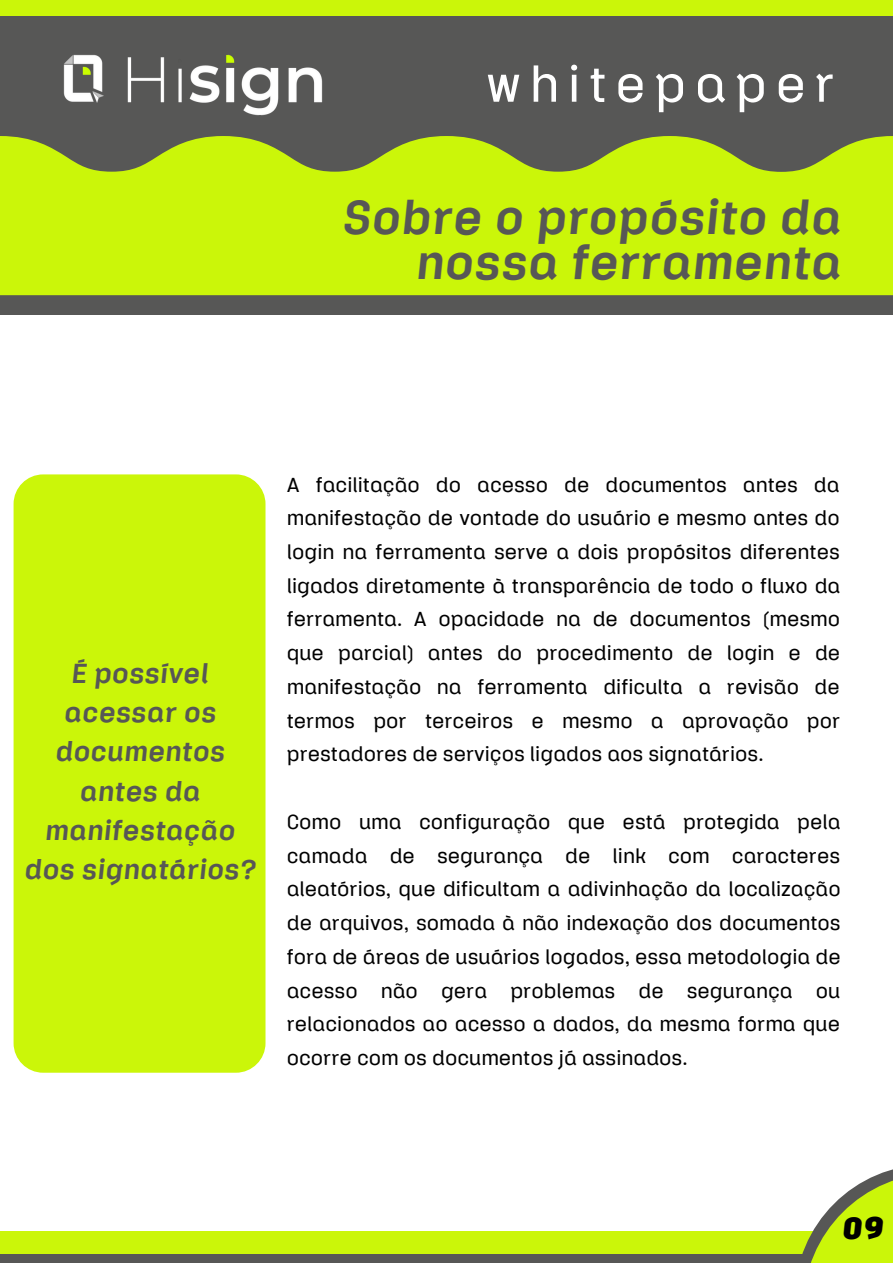
<style>
.page{position:relative;width:893px;height:1264px;background:#fff}
.page>*{position:absolute;margin:0;border:0;box-sizing:border-box;transform-origin:0 0}
.t1{font:500 52.35px "Klamp 105";letter-spacing:.165em;color:#fff}
.t2{font:italic 700 49.8px/45px "Klamp 105";color:#575756;text-align:right}
.t3{font:italic 900 32.25px "Klamp 105";color:#000}
.t4{font:italic 700 28.8px/39.3px "Klamp 105";color:#575756;text-align:center}
.t5{font:500 21.3px/33.8px "Klamp 105";color:#000;text-align:justify}
</style>
<div class="page">
<div style="left:0;top:0;width:892px;height:1262px;background:#575756"></div>
<div style="left:0;top:316px;width:892px;height:915px;background:#fff"></div>
<img style="left:63px;top:54px;width:260px;height:62px">
<div style="left:0;top:1231px;width:892px;height:23px;background:#cbf609"></div>
<div style="left:0;top:0;width:892px;height:15px;background:#cbf609"></div>
<div style="left:14px;top:474px;width:251px;height:598px;background:#cbf609;border-radius:30px"></div>
<svg style="left:0;top:136px;width:892px;height:159px;fill:#cbf609"></svg>
<svg style="left:802px;top:1169px;width:90px;height:93px"></svg>
<h1 class="t1" style="left:486px;top:62px;width:350px">whitepaper</h1>
<h2 class="t2" style="left:341px;top:198px;width:500px">Sobre o propósito da nossa ferramenta</h2>
<h3 class="t4" style="left:24px;top:655px;width:233px">É possível acessar os documentos antes da manifestação dos signatários?</h3>
<p class="t5" style="left:287px;top:469px;width:555px">A facilitação do acesso de documentos antes da manifestação de vontade do usuário e mesmo antes do login na ferramenta serve a dois propósitos diferentes ligados diretamente à transparência de todo o fluxo da ferramenta. A opacidade na de documentos (mesmo que parcial) antes do procedimento de login e de manifestação na ferramenta dificulta a revisão de termos por terceiros e mesmo a aprovação por prestadores de serviços ligados aos signatários.</p>
<p class="t5" style="left:287px;top:806px;width:555px">Como uma configuração que está protegida pela camada de segurança de link com caracteres aleatórios, que dificultam a adivinhação da localização de arquivos, somada à não indexação dos documentos fora de áreas de usuários logados, essa metodologia de acesso não gera problemas de segurança ou relacionados ao acesso a dados, da mesma forma que ocorre com os documentos já assinados.</p>
<h3 class="t3" style="left:841px;top:1214px;width:44px">09</h3>
</div>
